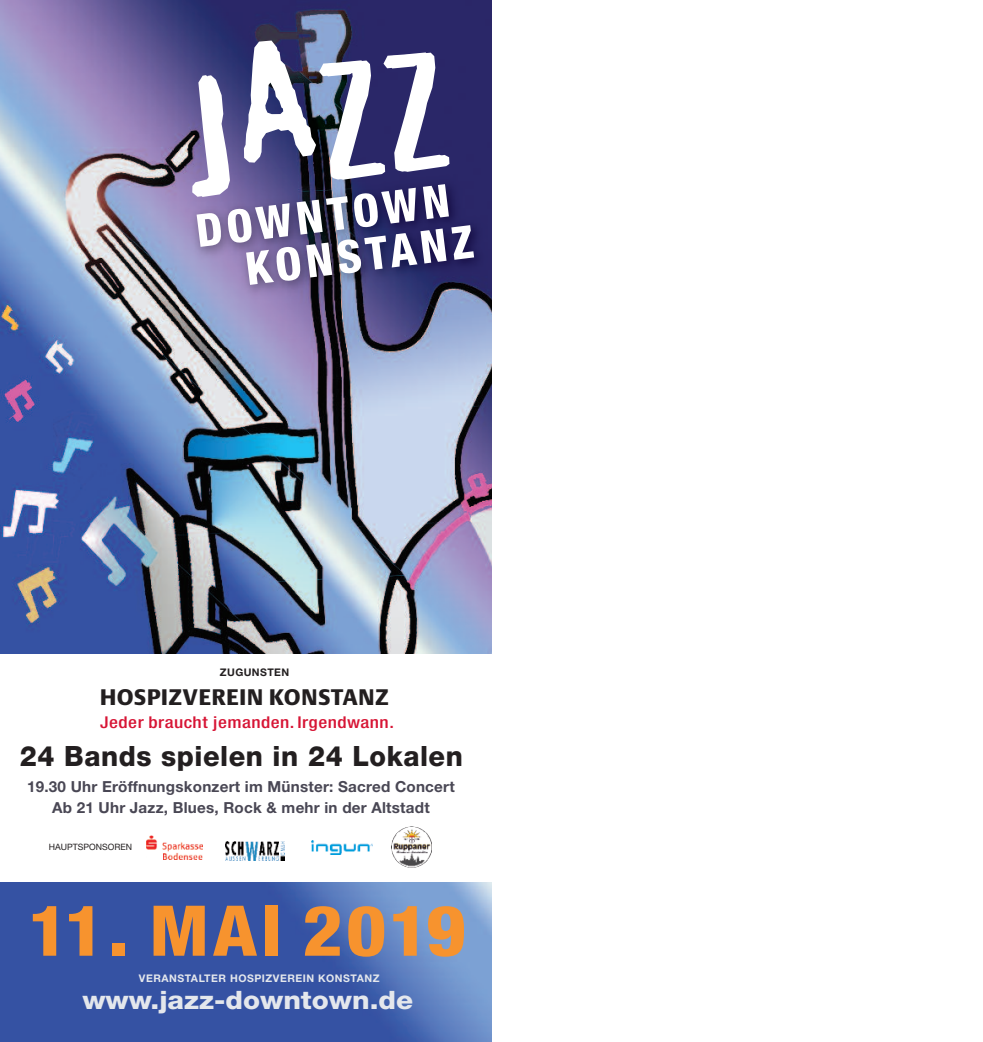
<style>
.page{position:relative;width:983px;height:1042px;background:#fff}
.page>*{position:absolute;margin:0;border:0;box-sizing:border-box;transform-origin:0 0}
.t1{font:157.5px "Confidential";color:#fff}
.t2{font:800 condensed 70px "Helvetica Neue";letter-spacing:.04em;color:#f7932e;scale:1.1 1}
.t3{font:800 condensed 45.5px/43.8px "Helvetica Neue";color:#fff}
.t4{font:800 28px "Helvetica Neue";letter-spacing:.02em;color:#231f20}
.t5{font:800 25.38px "Helvetica Neue";color:#e4e7ec;scale:1.1 1}
.t6{font:22.22px "DTL Argo T Black";letter-spacing:.04em;color:#231f20}
.t7{font:500 condensed 16.28px "Helvetica Neue";letter-spacing:.025em;color:#d71535;scale:1.18 1}
.t8{font:700 15.22px/21px "Helvetica Neue";letter-spacing:.015em;color:#494754;text-align:center}
.t9{font:700 10.5px "Helvetica Neue";letter-spacing:.05em;color:#e4e7ec}
.t10{font:700 10.5px "Helvetica Neue";letter-spacing:.04em;color:#231f20}
.t11{font:8.75px "Helvetica Neue";color:#231f20}
</style>
<div class="page">
<img style="left:0;top:882px;width:491px;height:160px">
<img style="left:0;top:0;width:491px;height:653px">
<img style="left:164px;top:141px;width:327px;height:211px">
<img style="left:146px;top:837px;width:57px;height:23px">
<img style="left:226px;top:841px;width:59px;height:19px">
<img style="left:312px;top:841px;width:60px;height:14px">
<svg style="left:391px;top:826px;width:41px;height:42px"></svg>
<img style="left:391px;top:826px;width:40px;height:41px;border-radius:50%">
<h1 class="t1" style="left:170px;top:52px;width:274px;rotate:-7deg">JAZZ</h1>
<h3 class="t3" style="left:238px;top:208px;width:230px;text-indent:-44px;rotate:-7deg">DOWNTOWN<br>KONSTANZ</h3>
<p class="t10" style="left:220px;top:668px;width:71px">ZUGUNSTEN</p>
<h3 class="t6" style="left:100px;top:684px;width:289px">HOSPIZVEREIN KONSTANZ</h3>
<p class="t7" style="left:100px;top:716px;width:250px">Jeder braucht jemanden. Irgendwann.</p>
<h3 class="t4" style="left:20px;top:745px;width:444px">24 Bands spielen in 24 Lokalen</h3>
<p class="t8" style="left:27px;top:777px;width:429px">19.30 Uhr Eröffnungskonzert im Münster: Sacred Concert<br>Ab 21 Uhr Jazz, Blues, Rock &amp; mehr in der Altstadt</p>
<p class="t11" style="left:49px;top:844px;width:85px">HAUPTSPONSOREN</p>
<h2 class="t2" style="left:28px;top:906px;width:399px">11. MAI 2019</h2>
<h3 class="t5" style="left:82px;top:990px;width:302px">www.jazz-downtown.de</h3>
<p class="t9" style="left:139px;top:974px;width:242px">VERANSTALTER HOSPIZVEREIN KONSTANZ</p>
</div>
